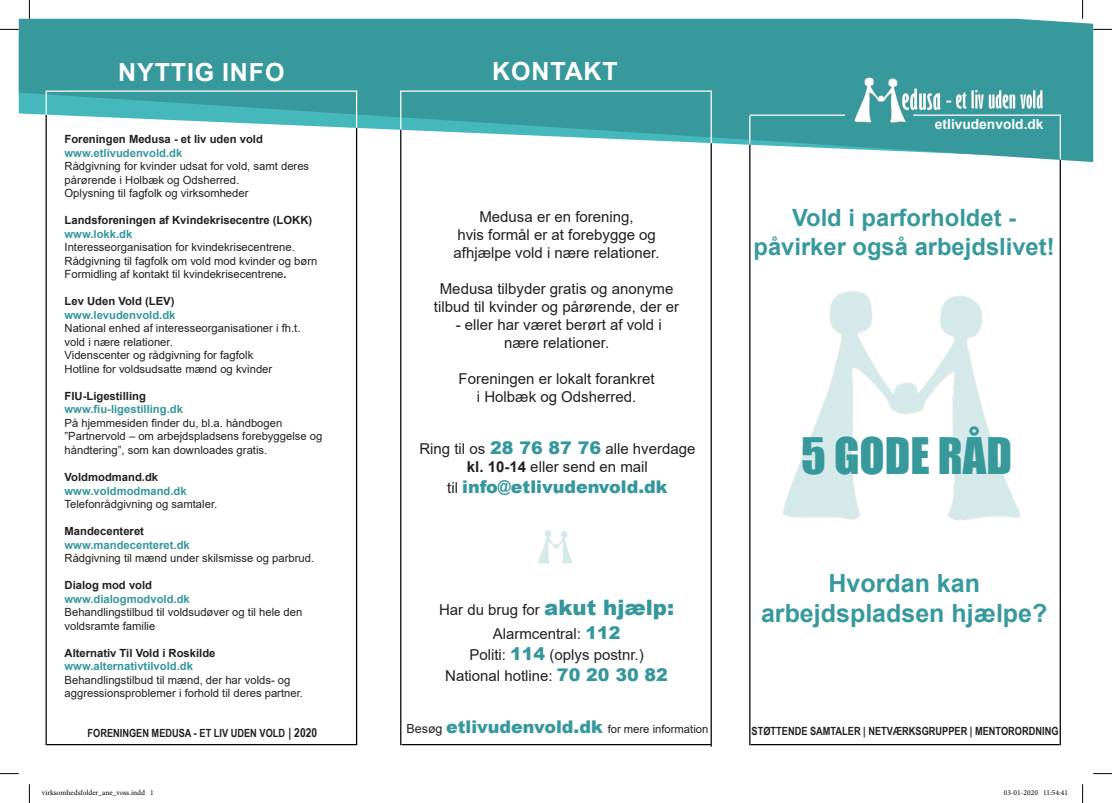
<style>
.page{position:relative;width:1112px;height:803px;background:#fff}
.page>*{position:absolute;margin:0;border:0;box-sizing:border-box;transform-origin:0 0}
.t1{font:46.25px "Impact";color:#37999b}
.t2{font:700 25px/30px "Arial";color:#37999b;text-align:center}
.t3{font:700 25px "Arial";letter-spacing:.035em;color:#fff}
.t4{font:700 23.75px/28.5px "Arial";color:#37999b;text-align:center}
.t5{font:900 17.5px "Arial";color:#35979b}
.t6{font:15px/18px "Arial";color:#231f20;text-align:center}
.t7{font:700 13.75px "Arial";color:#fff}
.t8{font:11.25px/13.5px "Arial";color:#231f20}
.t9{font:700 11.25px "Arial";color:#231f20}
.t10{font:700 11.25px "Arial";color:#35979b}
.t11{font:700 11.25px "Arial Narrow";color:#231f20}
.t12{font:7.5px "Minion Pro";color:#000}
.s1{font-weight:700}
.s2{font-size:12.5px}
.s3{font-weight:900;font-size:17.5px;color:#35979b}
.s4{font-weight:400;font-size:15px;color:#231f20}
.s5{font-weight:900;font-size:21.25px;color:#35979b}
.s6{font-weight:900;font-size:17.5px;color:#37999b}
</style>
<div class="page">
<svg style="left:19px;top:19px;width:1073px;height:143px;fill:#37999b"></svg>
<img style="left:538px;top:530px;width:35px;height:34px">
<hr style="left:710px;top:143px;width:1px;height:604px;background:#000">
<hr style="left:400px;top:130px;width:1px;height:615px;background:#000">
<hr style="left:400px;top:91px;width:311px;height:1px;background:#fff">
<hr style="left:710px;top:92px;width:1px;height:51px;background:#fff">
<hr style="left:400px;top:91px;width:1px;height:38px;background:#fff">
<hr style="left:401px;top:744px;width:309px;height:1px;background:#000">
<img style="left:783px;top:291px;width:237px;height:230px">
<hr style="left:1059px;top:157px;width:1px;height:588px;background:#000">
<hr style="left:749px;top:142px;width:1px;height:603px;background:#000">
<img style="left:854px;top:77px;width:207px;height:46px">
<hr style="left:749px;top:115px;width:95px;height:1px;background:#fff">
<hr style="left:1059px;top:114px;width:1px;height:46px;background:#fff">
<svg style="left:749px;top:116px;width:1px;height:29px"></svg>
<hr style="left:750px;top:744px;width:309px;height:1px;background:#000">
<hr style="left:356px;top:128px;width:1px;height:617px;background:#000">
<hr style="left:46px;top:115px;width:1px;height:630px;background:#000">
<hr style="left:46px;top:91px;width:311px;height:1px;background:#fff">
<hr style="left:356px;top:91px;width:1px;height:37px;background:#fff">
<svg style="left:46px;top:91px;width:1px;height:24px"></svg>
<hr style="left:47px;top:744px;width:309px;height:1px;background:#000">
<svg style="left:0;top:29px;width:19px;height:1px"></svg>
<svg style="left:1092px;top:29px;width:19px;height:1px"></svg>
<svg style="left:0;top:773px;width:19px;height:1px"></svg>
<svg style="left:1093px;top:773px;width:18px;height:1px"></svg>
<svg style="left:29px;top:0;width:1px;height:19px"></svg>
<svg style="left:29px;top:784px;width:1px;height:19px"></svg>
<svg style="left:1082px;top:0;width:1px;height:19px"></svg>
<svg style="left:1082px;top:784px;width:1px;height:19px"></svg>
<h2 class="t3" style="left:118px;top:55px;width:168px">NYTTIG INFO</h2>
<h2 class="t3" style="left:492px;top:54px;width:127px">KONTAKT</h2>
<p class="t9" style="left:65px;top:132px;width:200px">Foreningen Medusa - et liv uden vold</p>
<p class="t10" style="left:65px;top:145px;width:119px">www.etlivudenvold.dk</p>
<p class="t8" style="left:65px;top:160px;width:246px">Rådgivning for kvinder udsat for vold, samt deres pårørende i Holbæk og Odsherred.<br>Oplysning til fagfolk og virksomheder</p>
<p class="t9" style="left:65px;top:213px;width:249px">Landsforeningen af Kvindekrisecentre (LOKK)</p>
<p class="t10" style="left:65px;top:226px;width:69px">www.lokk.dk</p>
<p class="t8" style="left:65px;top:241px;width:254px">Interesseorganisation for kvindekrisecentrene.<br>Rådgivning til fagfolk om vold mod kvinder og børn<br>Formidling af kontakt til kvindekrisecentrene<span class="s1">.</span></p>
<p class="t9" style="left:65px;top:294px;width:111px">Lev Uden Vold (LEV)</p>
<p class="t10" style="left:65px;top:307px;width:112px">www.levudenvold.dk</p>
<p class="t8" style="left:65px;top:322px;width:237px">National enhed af interesseorganisationer i fh.t. vold i nære relationer.<br>Videnscenter og rådgivning for fagfolk<br>Hotline for voldsudsatte mænd og kvinder</p>
<p class="t9" style="left:65px;top:388px;width:83px">FIU-Ligestilling</p>
<p class="t10" style="left:65px;top:402px;width:120px">www.fiu-ligestilling.dk</p>
<p class="t8" style="left:65px;top:416px;width:259px">På hjemmesiden finder du, bl.a. håndbogen ”Partnervold – om arbejdspladsens forebyggelse og håndtering”, som kan downloades gratis.</p>
<p class="t9" style="left:65px;top:469px;width:95px">Voldmodmand.dk</p>
<p class="t10" style="left:65px;top:483px;width:124px">www.voldmodmand.dk</p>
<p class="t8" style="left:65px;top:497px;width:154px">Telefonrådgivning og samtaler.</p>
<p class="t9" style="left:65px;top:523px;width:81px">Mandecenteret</p>
<p class="t10" style="left:65px;top:537px;width:127px">www.mandecenteret.dk</p>
<p class="t8" style="left:65px;top:551px;width:251px">Rådgivning til mænd under skilsmisse og parbrud.</p>
<p class="t9" style="left:65px;top:577px;width:89px">Dialog mod vold</p>
<p class="t10" style="left:65px;top:591px;width:127px">www.dialogmodvold.dk</p>
<p class="t8" style="left:65px;top:605px;width:239px">Behandlingstilbud til voldsudøver og til hele den voldsramte familie</p>
<p class="t9" style="left:65px;top:645px;width:152px">Alternativ Til Vold i Roskilde</p>
<p class="t10" style="left:65px;top:658px;width:130px">www.alternativtilvold.dk</p>
<p class="t8" style="left:65px;top:673px;width:240px">Behandlingstilbud til mænd, der har volds- og aggressionsproblemer i forhold til deres partner.</p>
<p class="t11" style="left:87px;top:724px;width:231px">FORENINGEN MEDUSA - ET LIV UDEN VOLD <span class="s2">| 2020</span></p>
<h3 class="t6" style="left:453px;top:207px;width:207px">Medusa er en forening,<br>hvis formål er at forebygge og afhjælpe vold i nære relationer.</h3>
<h3 class="t6" style="left:434px;top:279px;width:247px">Medusa tilbyder gratis og anonyme tilbud til kvinder og pårørende, der er</h3>
<h3 class="t6" style="left:455px;top:315px;width:207px">- eller har været berørt af vold i nære relationer.</h3>
<h3 class="t6" style="left:458px;top:369px;width:197px">Foreningen er lokalt forankret i Holbæk og Odsherred.</h3>
<h3 class="t6" style="left:419px;top:439px;width:277px">Ring til os <span class="s3">28 76 87 76</span> alle hverdage <span class="s1">kl. 10-14</span> eller send en mail</h3>
<h3 class="t5" style="left:447px;top:474px;width:222px"><span class="s4">til</span> info@etlivudenvold.dk</h3>
<h3 class="t6" style="left:439px;top:598px;width:236px;line-height:23.8px">Har du brug for <span class="s5">akut hjælp:<br></span>Alarmcentral: <span class="s3">112</span></h3>
<h3 class="t6" style="left:445px;top:644px;width:224px;line-height:21px">Politi: <span class="s3">114</span> (oplys postnr.)<br>National hotline: <span class="s3">70 20 30 82</span></h3>
<p class="t8" style="left:406px;top:722px;width:303px"><span class="s2">Besøg</span> <span class="s6">etlivudenvold.dk</span> for mere information</p>
<p class="t7" style="left:934px;top:115px;width:110px">etlivudenvold.dk</p>
<h3 class="t4" style="left:753px;top:204px;width:302px">Vold i parforholdet - påvirker også arbejdslivet!</h3>
<h1 class="t1" style="left:800px;top:419px;width:212px">5 GODE RÅD</h1>
<h2 class="t2" style="left:760px;top:569px;width:288px">Hvordan kan arbejdspladsen hjælpe?</h2>
<p class="t11" style="left:751px;top:722px;width:308px">STØTTENDE SAMTALER | NETVÆRKSGRUPPER | MENTORORDNING</p>
<p class="t12" style="left:42px;top:788px;width:113px">virksomhedsfolder_ane_voss.indd 1</p>
<p class="t12" style="left:1003px;top:788px;width:66px">03-01-2020 11:54:41</p>
</div>
